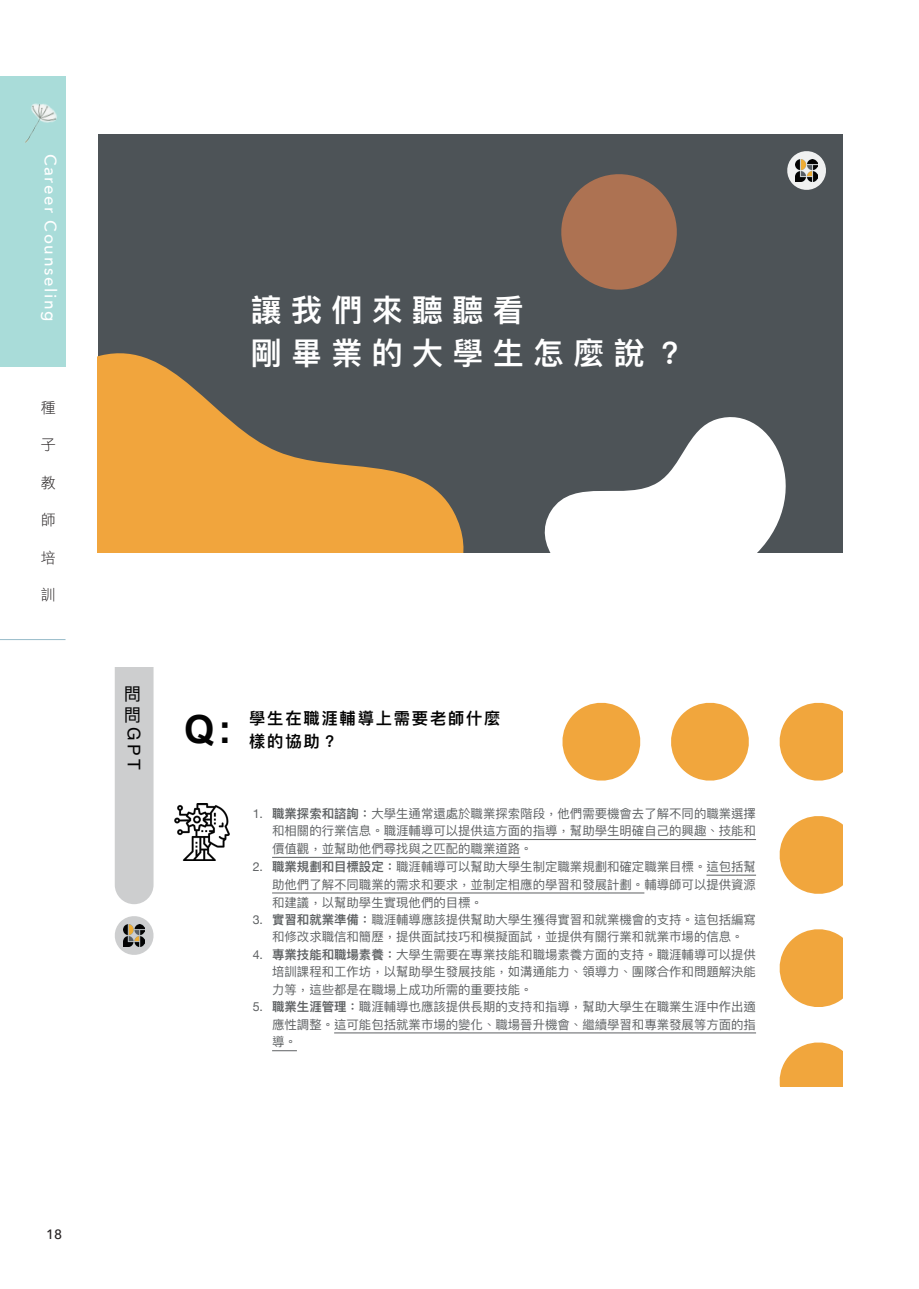
<style>
.page{position:relative;width:919px;height:1289px;background:#fff}
.page>*{position:absolute;margin:0;border:0;box-sizing:border-box;transform-origin:0 0}
.t1{font:700 38.7px "Arial";color:#030303}
.t2{font:600 31.05px/43.3px "Ping Fang TC";letter-spacing:.3em;color:#fff}
.t3{font:17.4px "Helvetica";color:#030303}
.t4{font:17.4px/21px "Ping Fang TC";color:#030303}
.t5{font:500 16.5px "Avenir Next";letter-spacing:.1em;color:#fff}
.t6{font:600 16.35px "Ping Fang TC";letter-spacing:.11em;color:#030303}
.t7{font:15px "DF Hei Std W3";color:#231f20}
.t8{font:500 13.5px "Avenir Next";color:#231f20}
.t9{font:12.45px/17.5px "Ping Fang TC";color:#5e6163;text-align:justify}
.s1{font-family:"Helvetica Neue"}
.s2{font-weight:600}
</style>
<div class="page">
<div style="left:0;top:76px;width:65px;height:290px;background:#a9dcd9"></div>
<img style="left:25px;top:103px;width:32px;height:40px">
<hr style="left:0;top:639px;width:65px;height:1px;background:#98bcca">
<div style="left:98px;top:134px;width:744px;height:418px;background:#4d5357"></div>
<svg style="left:561px;top:174px;width:116px;height:116px"></svg>
<svg style="left:544px;top:417px;width:242px;height:135px"></svg>
<svg style="left:98px;top:353px;width:366px;height:199px;fill:#f1a53d"></svg>
<svg style="left:787px;top:151px;width:39px;height:39px"></svg>
<img style="left:795px;top:160px;width:22px;height:21px">
<div style="left:115px;top:668px;width:38px;height:236px;background:#cdcecf"></div>
<svg style="left:115px;top:916px;width:39px;height:39px"></svg>
<img style="left:123px;top:924px;width:22px;height:22px">
<svg style="left:779px;top:702px;width:63px;height:79px"></svg>
<svg style="left:779px;top:816px;width:63px;height:78px"></svg>
<svg style="left:779px;top:929px;width:63px;height:78px"></svg>
<svg style="left:671px;top:702px;width:78px;height:79px"></svg>
<svg style="left:562px;top:702px;width:79px;height:79px"></svg>
<svg style="left:779px;top:1042px;width:63px;height:44px;background:#f3b45b"></svg>
<img style="left:174px;top:803px;width:56px;height:57px">
<hr style="left:384px;top:839px;width:372px;height:1px;background:#5e6163">
<hr style="left:272px;top:857px;width:248px;height:1px;background:#5e6163">
<hr style="left:706px;top:874px;width:50px;height:1px;background:#5e6163">
<hr style="left:272px;top:892px;width:372px;height:1px;background:#5e6163">
<hr style="left:334px;top:1032px;width:422px;height:1px;background:#5e6163">
<svg style="left:272px;top:1050px;width:25px;height:1px"></svg>
<h3 class="t5" style="left:65px;top:154px;width:169px;rotate:90deg">Career Counseling</h3>
<p class="t7" style="left:41px;top:399px;width:16px">種</p>
<p class="t7" style="left:41px;top:437px;width:16px">子</p>
<p class="t7" style="left:41px;top:474px;width:16px">教</p>
<p class="t7" style="left:41px;top:512px;width:16px">師</p>
<p class="t7" style="left:41px;top:549px;width:16px">培</p>
<p class="t7" style="left:41px;top:587px;width:15px">訓</p>
<h2 class="t2" style="left:251px;top:288px;width:436px">讓我們來聽聽看<br>剛畢業的⼤學⽣怎麼說？</h2>
<h3 class="t4" style="left:124px;top:683px;width:19px">問問</h3>
<h3 class="t3" style="left:147px;top:727px;width:44px;rotate:90deg">GPT</h3>
<h1 class="t1" style="left:184px;top:703px;width:49px">Q:</h1>
<h3 class="t6" style="left:249px;top:708px;width:253px">學⽣在職涯輔導上需要老師什麼</h3>
<h3 class="t6" style="left:249px;top:730px;width:90px">樣的協助？</h3>
<p class="t9" style="left:272px;top:804px;width:485px;text-indent:-19px"><span class="s1">1.</span> <span class="s2">職業探索和諮詢：</span>⼤學⽣通常還處於職業探索階段，他們需要機會去了解不同的職業選擇和相關的⾏業信息。職涯輔導可以提供這⽅⾯的指導，幫助學⽣明確⾃⼰的興趣、技能和價值觀，並幫助他們尋找與之匹配的職業道路。</p>
<p class="t9" style="left:272px;top:857px;width:485px;text-indent:-19px"><span class="s1">2.</span> <span class="s2">職業規劃和⽬標設定：</span>職涯輔導可以幫助⼤學⽣制定職業規劃和確定職業⽬標。這包括幫助他們了解不同職業的需求和要求，並制定相應的學習和發展計劃。輔導師可以提供資源和建議，以幫助學⽣實現他們的⽬標。</p>
<p class="t9" style="left:253px;top:910px;width:505px;text-align:center"><span class="s1">3.</span> <span class="s2">實習和就業準備：</span>職涯輔導應該提供幫助⼤學⽣獲得實習和就業機會的⽀持。這包括編寫和修改求職信和簡歷，提供⾯試技巧和模擬⾯試，並提供有關⾏業和就業市場的信息。</p>
<p class="t9" style="left:272px;top:945px;width:485px;text-indent:-19px"><span class="s1">4.</span> <span class="s2">專業技能和職場素養：</span>⼤學⽣需要在專業技能和職場素養⽅⾯的⽀持。職涯輔導可以提供培訓課程和⼯作坊，以幫助學⽣發展技能，如溝通能⼒、領導⼒、團隊合作和問題解決能⼒等，這些都是在職場上成功所需的重要技能。</p>
<p class="t9" style="left:272px;top:997px;width:485px;text-indent:-19px"><span class="s1">5.</span> <span class="s2">職業⽣涯管理：</span>職涯輔導也應該提供長期的⽀持和指導，幫助⼤學⽣在職業⽣涯中作出適應性調整。這可能包括就業市場的變化、職場晉升機會、繼續學習和專業發展等⽅⾯的指導。</p>
<p class="t8" style="left:46px;top:1223px;width:18px">18</p>
</div>
